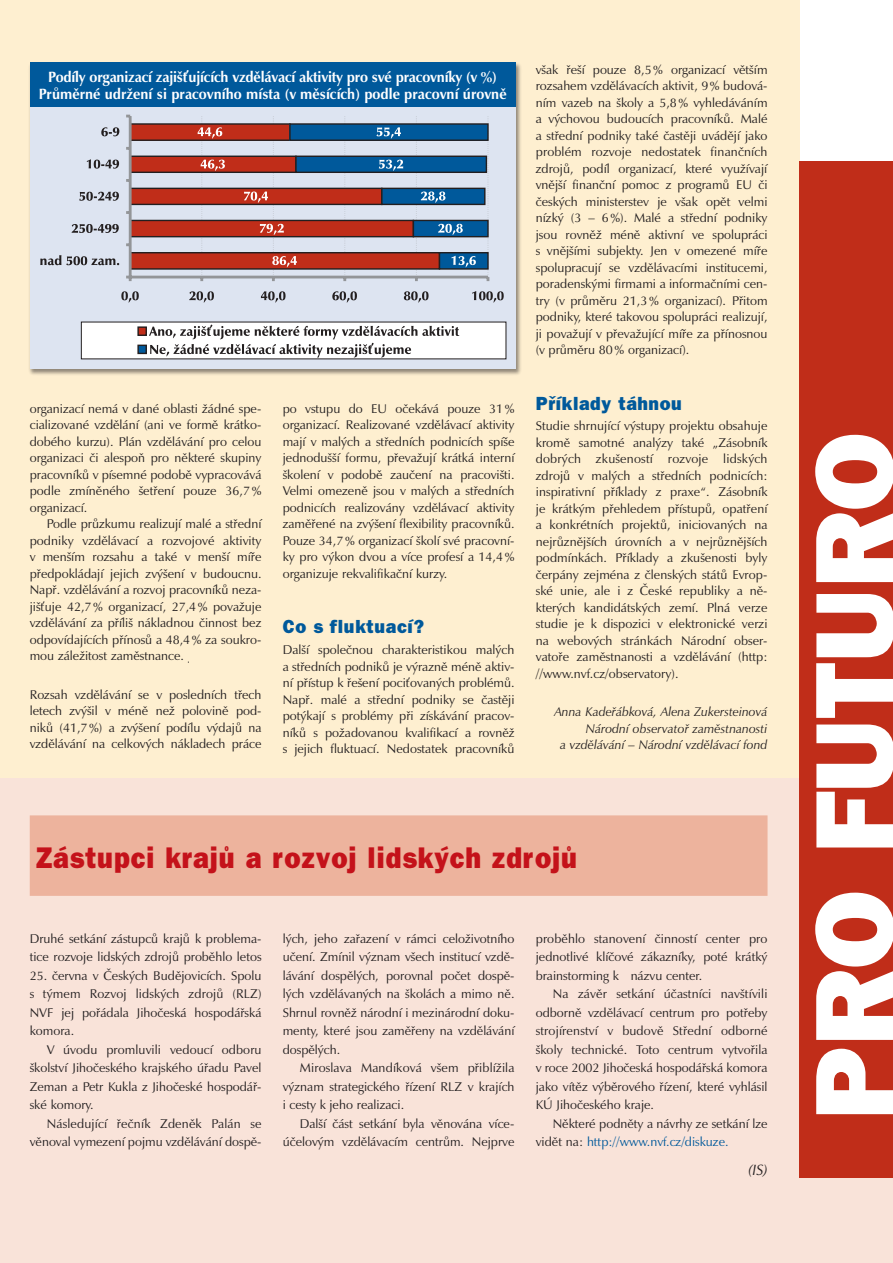
<style>
.page{position:relative;width:893px;height:1263px;background:#fff}
.page>*{position:absolute;margin:0;border:0;box-sizing:border-box;transform-origin:0 0}
.normální{font:800 112.5px "Frankfurt Gothic";color:#fff}
.Nadpis_velký_-_bílá{font:800 30px "Frankfurt Gothic";letter-spacing:.035em;color:#c4121a;scale:.9 1}
.Odstavec_střední{font:800 19.05px "Frankfurt Gothic";letter-spacing:.035em;color:#00599b;scale:.95 1}
.Normální_bez_odsazení{font:700 15px/16.5px "Zapf Humanist 601 BTCE";letter-spacing:-.015em;color:#fff;text-align:center;scale:.95 1}
.Normální_bez_odsazení-2{font:italic 15px "Zapf Humanist 601 BTCE";color:#231f20}
.Normální_bez_odsazení-3{font:12.75px/16.5px "Zapf Humanist 601 BTCE";color:#231f20;text-align:justify}
.normální-2{font:12.75px/18.5px "Zapf Humanist 601 BTCE";color:#231f20;text-align:justify}
.Normální_bez_odsazení-4{font:italic 12.75px/16.5px "Zapf Humanist 601 BTCE";color:#231f20;text-align:right}
.s1{color:#00599b}
</style>
<div class="page">
<div style="left:0;top:765px;width:893px;height:498px;background:#f9e3d9"></div>
<div style="left:0;top:0;width:799px;height:778px;background:#feefd0"></div>
<div style="left:799px;top:162px;width:94px;height:1016px;background:#c02d19"></div>
<div style="left:27px;top:61px;width:496px;height:315px;background:#231f20;opacity:.5"></div>
<div style="left:30px;top:64px;width:486px;height:305px;background:#dde4f1"></div>
<div style="left:130px;top:124px;width:160px;height:16px;background:#c02d19"></div>
<div style="left:129px;top:123px;width:162px;height:18px;border:1px solid #231f20"></div>
<div style="left:130px;top:156px;width:166px;height:16px;background:#c02d19"></div>
<div style="left:129px;top:156px;width:168px;height:17px;border:1px solid #231f20"></div>
<div style="left:130px;top:188px;width:252px;height:16px;background:#c02d19"></div>
<div style="left:129px;top:188px;width:254px;height:17px;border:1px solid #231f20"></div>
<div style="left:130px;top:220px;width:283px;height:17px;background:#c02d19"></div>
<div style="left:129px;top:220px;width:285px;height:17px;border:1px solid #231f20"></div>
<div style="left:130px;top:253px;width:309px;height:16px;background:#c02d19"></div>
<div style="left:129px;top:252px;width:311px;height:18px;border:1px solid #231f20"></div>
<div style="left:290px;top:124px;width:198px;height:16px;background:#00599b"></div>
<div style="left:289px;top:123px;width:200px;height:18px;border:1px solid #231f20"></div>
<div style="left:296px;top:156px;width:190px;height:16px;background:#00599b"></div>
<div style="left:295px;top:156px;width:192px;height:17px;border:1px solid #231f20"></div>
<div style="left:382px;top:188px;width:103px;height:16px;background:#00599b"></div>
<div style="left:381px;top:188px;width:104px;height:17px;border:1px solid #231f20"></div>
<div style="left:413px;top:220px;width:75px;height:17px;background:#00599b"></div>
<div style="left:413px;top:220px;width:76px;height:17px;border:1px solid #231f20"></div>
<div style="left:439px;top:253px;width:49px;height:16px;background:#00599b"></div>
<div style="left:439px;top:252px;width:50px;height:18px;border:1px solid #231f20"></div>
<hr style="left:130px;top:276px;width:358px;height:2px;background:#939598">
<svg style="left:343px;top:116px;width:3px;height:165px"></svg>
<svg style="left:487px;top:116px;width:2px;height:165px"></svg>
<hr style="left:129px;top:116px;width:3px;height:161px;background:#939598">
<svg style="left:126px;top:276px;width:6px;height:5px"></svg>
<svg style="left:198px;top:116px;width:27px;height:165px"></svg>
<svg style="left:244px;top:116px;width:53px;height:165px"></svg>
<svg style="left:376px;top:127px;width:25px;height:12px"></svg>
<svg style="left:379px;top:160px;width:24px;height:11px"></svg>
<svg style="left:415px;top:116px;width:61px;height:165px"></svg>
<svg style="left:121px;top:291px;width:18px;height:12px"></svg>
<svg style="left:189px;top:291px;width:25px;height:12px"></svg>
<svg style="left:261px;top:291px;width:25px;height:12px"></svg>
<svg style="left:332px;top:291px;width:25px;height:12px"></svg>
<svg style="left:404px;top:291px;width:25px;height:12px"></svg>
<svg style="left:472px;top:291px;width:32px;height:12px"></svg>
<svg style="left:101px;top:127px;width:18px;height:9px"></svg>
<svg style="left:87px;top:159px;width:32px;height:10px"></svg>
<svg style="left:79px;top:192px;width:40px;height:9px"></svg>
<svg style="left:72px;top:224px;width:47px;height:9px"></svg>
<svg style="left:40px;top:255px;width:79px;height:10px"></svg>
<div style="left:81px;top:322px;width:425px;height:37px;background:#fff"></div>
<div style="left:138px;top:327px;width:8px;height:8px;background:#c02d19"></div>
<div style="left:137px;top:326px;width:10px;height:10px;border:1px solid #231f20"></div>
<div style="left:138px;top:345px;width:8px;height:8px;background:#00599b"></div>
<div style="left:137px;top:345px;width:10px;height:9px;border:1px solid #231f20"></div>
<svg style="left:149px;top:325px;width:310px;height:33px"></svg>
<div style="left:30px;top:63px;width:486px;height:44px;background:#00599b"></div>
<div style="left:30px;top:815px;width:737px;height:81px;background:#edb39d"></div>
<p class="Normální_bez_odsazení" style="left:39px;top:69px;width:494px">Podíly organizací zajišťujících vzdělávací aktivity pro své pracovníky (v %)<br>Průměrné udržení si pracovního místa (v měsících) podle pracovní úrovně</p>
<p class="normální-2" style="left:30px;top:400px;width:233px;line-height:16.5px">organizací nemá v dané oblasti žádné spe&shy;cializované vzdělání (ani ve formě krátko&shy;dobého kurzu). Plán vzdělávání pro celou organizaci či alespoň pro některé skupiny pracovníků v písemné podobě vypracovává podle zmíněného šetření pouze 36,7 % organizací.</p>
<p class="normální-2" style="left:30px;top:516px;width:233px;line-height:16.5px;text-indent:17px">Podle průzkumu realizují malé a střední podniky vzdělávací a rozvojové aktivity v menším rozsahu a také v menší míře předpokládají jejich zvýšení v budoucnu.<br>Např. vzdělávání a rozvoj pracovníků neza&shy;jišťuje 42,7 % organizací, 27,4 % považuje vzdělávání za příliš nákladnou činnost bez odpovídajících přínosů a 48,4 % za soukro&shy;mou záležitost zaměstnance.</p>
<p class="Normální_bez_odsazení-3" style="left:30px;top:686px;width:233px">Rozsah vzdělávání se v posledních třech letech zvýšil v méně než polovině pod&shy;niků (41,7 %) a zvýšení podílu výdajů na vzdělávání na celkových nákladech práce</p>
<p class="Normální_bez_odsazení-3" style="left:283px;top:400px;width:233px">po vstupu do EU očekává pouze 31 % organizací. Realizované vzdělávací aktivity mají v malých a středních podnicích spíše jednodušší formu, převažují krátká interní školení v podobě zaučení na pracovišti.<br>Velmi omezeně jsou v malých a středních podnicích realizovány vzdělávací aktivity zaměřené na zvýšení flexibility pracovníků.<br>Pouze 34,7 % organizací školí své pracovní&shy;ky pro výkon dvou a více profesí a 14,4 % organizuje rekvalifikační kurzy.</p>
<p class="Odstavec_střední" style="left:283px;top:615px;width:151px">Co s fluktuací?</p>
<p class="Normální_bez_odsazení-3" style="left:283px;top:641px;width:233px">Další společnou charakteristikou malých a středních podniků je výrazně méně aktiv&shy;ní přístup k řešení pociťovaných problémů.<br>Např. malé a střední podniky se častěji potýkají s problémy při získávání pracov&shy;níků s požadovanou kvalifikací a rovněž s jejich fluktuací. Nedostatek pracovníků</p>
<p class="Normální_bez_odsazení-3" style="left:536px;top:61px;width:233px">však řeší pouze 8,5 % organizací větším rozsahem vzdělávacích aktivit, 9 % budová&shy;ním vazeb na školy a 5,8 % vyhledáváním a výchovou budoucích pracovníků. Malé a střední podniky také častěji uvádějí jako problém rozvoje nedostatek finančních zdrojů, podíl organizací, které využívají vnější finanční pomoc z programů EU či českých ministerstev je však opět velmi nízký (3 – 6 %). Malé a střední podniky jsou rovněž méně aktivní ve spolupráci s vnějšími subjekty. Jen v omezené míře spolupracují se vzdělávacími institucemi, poradenskými firmami a informačními cen&shy;try (v průměru 21,3 % organizací). Přitom podniky, které takovou spolupráci realizují, ji považují v převažující míře za přínosnou (v průměru 80 % organizací).</p>
<p class="Odstavec_střední" style="left:536px;top:392px;width:155px">Příklady táhnou</p>
<p class="Normální_bez_odsazení-3" style="left:536px;top:418px;width:233px">Studie shrnující výstupy projektu obsahuje kromě samotné analýzy také „Zásobník dobrých zkušeností rozvoje lidských zdrojů v malých a středních podnicích: inspirativní příklady z praxe“. Zásobník je krátkým přehledem přístupů, opatření a konkrétních projektů, iniciovaných na nejrůznějších úrovních a v nejrůznějších podmínkách. Příklady a zkušenosti byly čerpány zejména z členských států Evrop&shy;ské unie, ale i z České republiky a ně&shy;kterých kandidátských zemí. Plná verze studie je k dispozici v elektronické verzi na webových stránkách Národní obser&shy;vatoře zaměstnanosti a vzdělávání (http: //www.nvf.cz/observatory).</p>
<p class="Normální_bez_odsazení-4" style="left:554px;top:703px;width:215px">Anna Kadeřábková, Alena Zukersteinová</p>
<p class="Normální_bez_odsazení-4" style="left:560px;top:720px;width:209px">Národní observatoř zaměstnanosti<br>a vzdělávání – Národní vzdělávací fond</p>
<p class="Nadpis_velký_-_bílá" style="left:36px;top:840px;width:603px">Zástupci krajů a rozvoj lidských zdrojů</p>
<p class="Normální_bez_odsazení-3" style="left:30px;top:929px;width:233px;line-height:18.5px">Druhé setkání zástupců krajů k problema&shy;tice rozvoje lidských zdrojů proběhlo letos</p>
<p class="Normální_bez_odsazení-3" style="left:30px;top:966px;width:233px;line-height:18.5px">25. června v Českých Budějovicích. Spolu s týmem Rozvoj lidských zdrojů (RLZ)<br>NVF jej pořádala Jihočeská hospodářská komora.</p>
<p class="normální-2" style="left:30px;top:1040px;width:233px;text-indent:17px">V úvodu promluvili vedoucí odboru školství Jihočeského krajského úřadu Pavel Zeman a Petr Kukla z Jihočeské hospodář&shy;ské komory.</p>
<p class="normální-2" style="left:30px;top:1114px;width:233px;text-align:right">Následující řečník Zdeněk Palán se věnoval vymezení pojmu vzdělávání dospě-</p>
<p class="normální-2" style="left:283px;top:929px;width:233px">lých, jeho zařazení v rámci celoživotního učení. Zmínil význam všech institucí vzdě&shy;lávání dospělých, porovnal počet dospě&shy;lých vzdělávaných na školách a mimo ně.<br>Shrnul rovněž národní i mezinárodní doku&shy;menty, které jsou zaměřeny na vzdělávání dospělých.</p>
<p class="normální-2" style="left:283px;top:1058px;width:233px;text-indent:17px">Miroslava Mandíková všem přiblížila význam strategického řízení RLZ v krajích i cesty k jeho realizaci.</p>
<p class="normální-2" style="left:283px;top:1114px;width:233px;text-align:right">Další část setkání byla věnována více&shy;účelovým vzdělávacím centrům. Nejprve</p>
<p class="normální-2" style="left:536px;top:929px;width:233px">proběhlo stanovení činností center pro jednotlivé klíčové zákazníky, poté krátký brainstorming k názvu center.</p>
<p class="normální-2" style="left:536px;top:985px;width:233px;text-indent:17px">Na závěr setkání účastníci navštívili odborně vzdělávací centrum pro potřeby strojírenství v budově Střední odborné školy technické. Toto centrum vytvořila v roce 2002 Jihočeská hospodářská komora jako vítěz výběrového řízení, které vyhlásil KÚ Jihočeského kraje.</p>
<p class="normální-2" style="left:536px;top:1114px;width:233px;text-indent:17px">Některé podněty a návrhy ze setkání lze vidět na: <span class="s1">http://www.nvf.cz/diskuze.</span></p>
<p class="Normální_bez_odsazení-2" style="left:748px;top:1161px;width:21px">(IS)</p>
<p class="normální" style="left:787px;top:1120px;width:689px;rotate:-90deg">PRO FUTURO</p>
</div>
